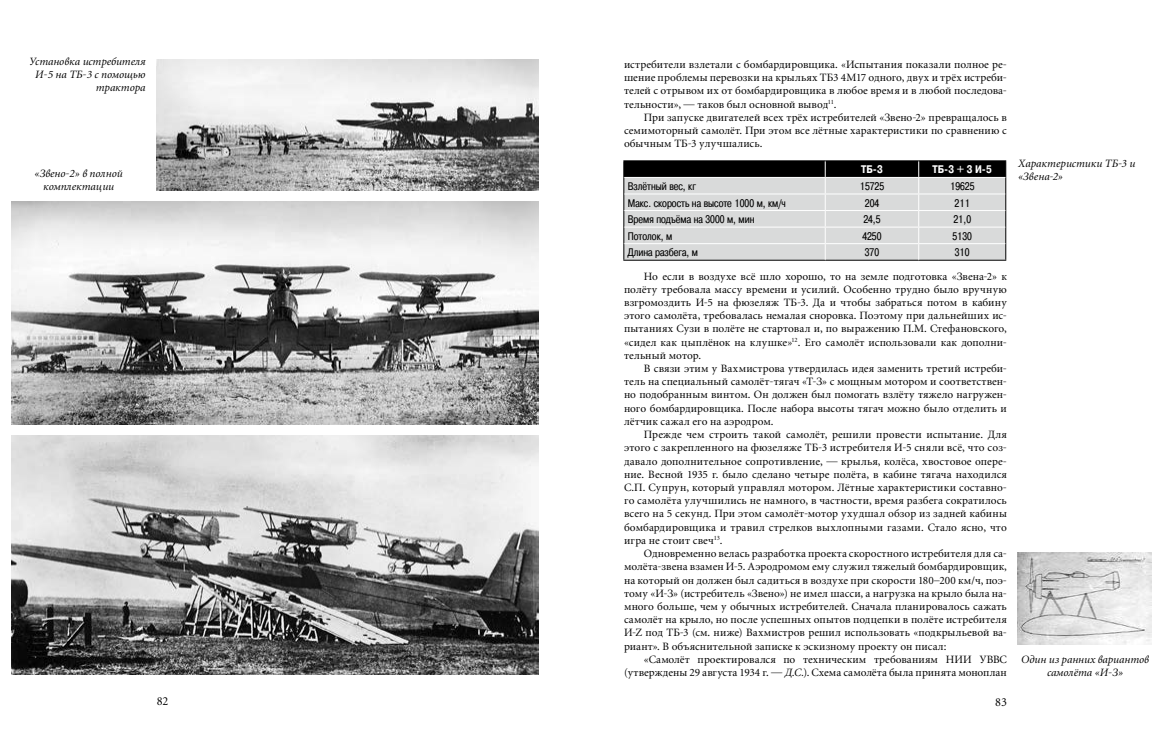
<style>
.page{position:relative;width:1163px;height:738px;background:#fff}
.page>*{position:absolute;margin:0;border:0;box-sizing:border-box;transform-origin:0 0}
.t1{font:12px "Miniature";color:#000}
.t2{font:11px/13.2px "Miniature";letter-spacing:.005em;color:#000;text-align:justify}
.t3{font:italic 11px/13.2px "Miniature";color:#000;text-align:center}
.t4{font:11px "Pragmatica Cond C";color:#000}
.t5{font:700 11px "Pragmatica Cond C";color:#fff}
.s1{font-style:italic}
</style>
<div class="page">
<img style="left:11px;top:201px;width:528px;height:223px">
<img style="left:11px;top:435px;width:528px;height:238px">
<img style="left:156px;top:60px;width:383px;height:131px">
<img style="left:1017px;top:552px;width:133px;height:92px">
<hr style="left:623px;top:160px;width:202px;height:1px;background:#000">
<hr style="left:825px;top:160px;width:93px;height:1px;background:#000">
<hr style="left:918px;top:160px;width:88px;height:1px;background:#000">
<svg style="left:623px;top:161px;width:383px;height:99px;background:#b6b7b7"></svg>
<p class="t3" style="left:29px;top:55px;width:118px;text-align:right">Установка истребителя<br>И-5 на ТБ-3 с помощью трактора</p>
<p class="t3" style="left:34px;top:167px;width:90px">«Звено-2» в полной комплектации</p>
<p class="t2" style="left:624px;top:58px;width:384px">истребители взлетали с бомбардировщика. «Испытания показали полное ре&shy;шение проблемы перевозки на крыльях ТБ3 4М17 одного, двух и трёх истреби&shy;телей с отрывом их от бомбардировщика в любое время и в любой последова&shy;тельности», — таков был основной вывод<sup>11</sup>.</p>
<p class="t2" style="left:624px;top:111px;width:384px;text-indent:20px">При запуске двигателей всех трёх истребителей «Звено-2» превращалось в семимоторный самолёт. При этом все лётные характеристики по сравнению с обычным ТБ-3 улучшались.</p>
<p class="t5" style="left:861px;top:164px;width:23px">ТБ-3</p>
<p class="t5" style="left:932px;top:164px;width:61px">ТБ-3 + 3 И-5</p>
<p class="t4" style="left:627px;top:180px;width:70px">Взлётный вес, кг</p>
<p class="t4" style="left:859px;top:180px;width:26px">15725</p>
<p class="t4" style="left:949px;top:180px;width:26px">19625</p>
<p class="t4" style="left:627px;top:197px;width:159px">Макс. скорость на высоте 1000 м, км/ч</p>
<p class="t4" style="left:864px;top:197px;width:16px">204</p>
<p class="t4" style="left:954px;top:197px;width:17px">211</p>
<p class="t4" style="left:627px;top:213px;width:128px">Время подъёма на 3000 м, мин</p>
<p class="t4" style="left:863px;top:213px;width:19px">24,5</p>
<p class="t4" style="left:953px;top:213px;width:19px">21,0</p>
<p class="t4" style="left:627px;top:230px;width:46px">Потолок, м</p>
<p class="t4" style="left:862px;top:230px;width:20px">4250</p>
<p class="t4" style="left:952px;top:230px;width:21px">5130</p>
<p class="t4" style="left:627px;top:246px;width:72px">Длина разбега, м</p>
<p class="t4" style="left:864px;top:246px;width:16px">370</p>
<p class="t4" style="left:954px;top:246px;width:16px">310</p>
<p class="t2" style="left:624px;top:269px;width:384px;text-indent:20px">Но если в воздухе всё шло хорошо, то на земле подготовка «Звена-2» к полёту требовала массу времени и усилий. Особенно трудно было вручную взгромоздить И-5 на фюзеляж ТБ-3. Да и чтобы забраться потом в кабину этого самолёта, требовалась немалая сноровка. Поэтому при дальнейших ис&shy;пытаниях Сузи в полёте не стартовал и, по выражению П.М. Стефановского, «сидел как цыплёнок на клушке»<sup>12</sup>. Его самолёт использовали как дополни&shy;тельный мотор.</p>
<p class="t2" style="left:624px;top:362px;width:384px;text-indent:20px">В связи этим у Вахмистрова утвердилась идея заменить третий истреби&shy;тель на специальный самолёт-тягач «Т-З» с мощным мотором и соответствен&shy;но подобранным винтом. Он должен был помогать взлёту тяжело нагружен&shy;ного бомбардировщика. После набора высоты тягач можно было отделить и лётчик сажал его на аэродром.</p>
<p class="t2" style="left:624px;top:428px;width:384px;text-indent:20px">Прежде чем строить такой самолёт, решили провести испытание. Для этого с закрепленного на фюзеляже ТБ-3 истребителя И-5 сняли всё, что соз&shy;давало дополнительное сопротивление, — крылья, колёса, хвостовое опере&shy;ние. Весной 1935 г. было сделано четыре полёта, в кабине тягача находился С.П. Супрун, который управлял мотором. Лётные характеристики составно&shy;го самолёта улучшились не намного, в частности, время разбега сократилось всего на 5 секунд. При этом самолёт-мотор ухудшал обзор из задней кабины бомбардировщика и травил стрелков выхлопными газами. Стало ясно, что игра не стоит свеч<sup>13</sup>.</p>
<p class="t2" style="left:624px;top:547px;width:384px;text-indent:20px">Одновременно велась разработка проекта скоростного истребителя для са&shy;молёта-звена взамен И-5. Аэродромом ему служил тяжелый бомбардировщик, на который он должен был садиться в воздухе при скорости 180–200 км/ч, поэ&shy;тому «И-З» (истребитель «Звено») не имел шасси, а нагрузка на крыло была на&shy;много больше, чем у обычных истребителей. Сначала планировалось сажать самолёт на крыло, но после успешных опытов подцепки в полёте истребителя И-Z под ТБ-3 (см. ниже) Вахмистров решил использовать «подкрыльевой ва&shy;риант». В объяснительной записке к эскизному проекту он писал:</p>
<p class="t2" style="left:624px;top:652px;width:384px;text-align:right">«Самолёт проектировался по техническим требованиям НИИ УВВС (утверждены 29 августа 1934 г. — <span class="s1">Д.С.</span>). Схема самолёта была принята моноплан</p>
<p class="t1" style="left:157px;top:694px;width:13px">82</p>
<p class="t1" style="left:995px;top:696px;width:13px">83</p>
<p class="t3" style="left:1017px;top:157px;width:119px;text-align:left">Характеристики ТБ-3 и «Звена-2»</p>
<p class="t3" style="left:1020px;top:652px;width:129px">Один из ранних вариантов самолёта «И-З»</p>
</div>
